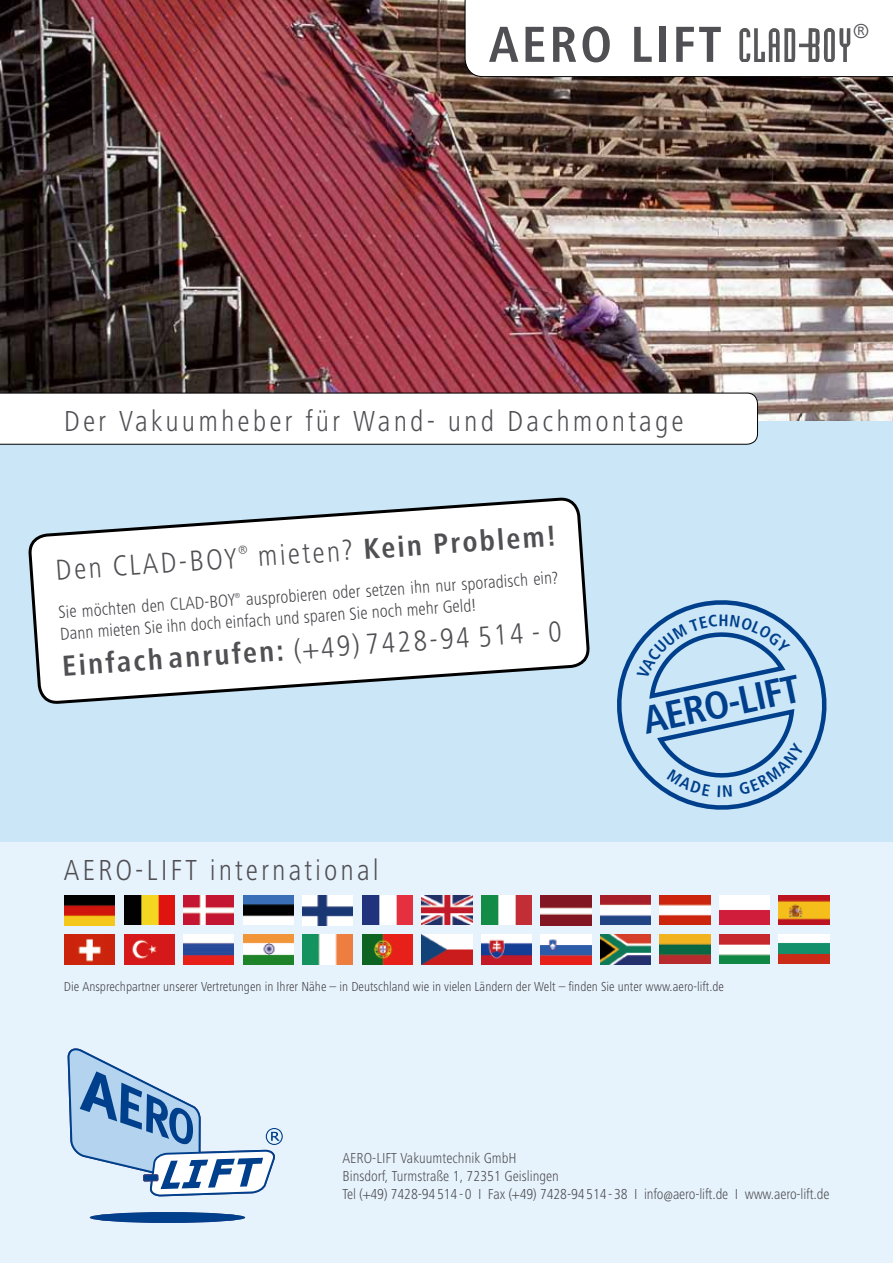
<style>
.page{position:relative;width:893px;height:1263px;background:#fff}
.page>*{position:absolute;margin:0;border:0;box-sizing:border-box;transform-origin:0 0}
.t1{font:700 condensed 52.5px "Frutiger Next LT";letter-spacing:.05em;color:#504f53}
.t2{font:700 condensed 39px "Frutiger";color:#003f8b}
.t3{font:300 condensed 30px "Frutiger Next LT";letter-spacing:.1em;color:#504f53}
.t4{font:700 condensed 30px "Frutiger Next LT";color:#504f53}
.t5{font:300 condensed 21px "Frutiger Next LT";color:#504f53}
.t6{font:300 condensed 18px/21.6px "Frutiger Next LT";color:#454347}
.t7{font:300 condensed 15px/18px "Frutiger Next LT";color:#504f53}
.t8{font:300 condensed 13.5px "Frutiger Next LT";color:#454347}
.s1{font-weight:300}
.s2{font-weight:700}
</style>
<div class="page">
<img style="left:0;top:0;width:893px;height:421px">
<div style="left:0;top:444px;width:893px;height:819px;background:#e7f3fc"></div>
<div style="left:0;top:421px;width:893px;height:421px;background:#cae6f7"></div>
<svg style="left:67px;top:1048px;width:216px;height:175px"></svg>
<svg style="left:114px;top:896px;width:1px;height:30px"></svg>
<img style="left:65px;top:896px;width:49px;height:30px">
<img style="left:124px;top:895px;width:50px;height:30px">
<img style="left:184px;top:895px;width:50px;height:30px">
<img style="left:243px;top:895px;width:50px;height:30px">
<img style="left:303px;top:896px;width:50px;height:30px">
<img style="left:362px;top:895px;width:50px;height:30px">
<img style="left:422px;top:895px;width:50px;height:30px">
<img style="left:481px;top:895px;width:51px;height:30px">
<img style="left:541px;top:896px;width:50px;height:30px">
<img style="left:600px;top:895px;width:51px;height:30px">
<img style="left:660px;top:895px;width:50px;height:30px">
<img style="left:719px;top:895px;width:51px;height:30px">
<img style="left:779px;top:895px;width:50px;height:30px">
<img style="left:65px;top:935px;width:50px;height:30px">
<img style="left:124px;top:934px;width:50px;height:30px">
<img style="left:184px;top:934px;width:50px;height:30px">
<img style="left:243px;top:934px;width:50px;height:30px">
<img style="left:303px;top:935px;width:50px;height:30px">
<img style="left:362px;top:934px;width:50px;height:30px">
<img style="left:422px;top:934px;width:50px;height:30px">
<img style="left:481px;top:934px;width:51px;height:30px">
<img style="left:541px;top:935px;width:50px;height:30px">
<img style="left:600px;top:934px;width:51px;height:30px">
<img style="left:660px;top:934px;width:50px;height:30px">
<img style="left:719px;top:934px;width:51px;height:30px">
<img style="left:779px;top:934px;width:50px;height:30px">
<svg style="left:0;top:393px;width:758px;height:51px"></svg>
<svg style="left:29px;top:430px;width:560px;height:273px"></svg>
<svg style="left:617px;top:600px;width:210px;height:210px"></svg>
<svg style="left:465px;top:0;width:428px;height:77px"></svg>
<svg style="left:239px;top:545px;width:8px;height:9px"></svg>
<svg style="left:235px;top:592px;width:5px;height:6px"></svg>
<svg style="left:667px;top:769px;width:43px;height:27px"></svg>
<svg style="left:718px;top:785px;width:14px;height:12px"></svg>
<svg style="left:739px;top:742px;width:65px;height:53px"></svg>
<svg style="left:637px;top:614px;width:153px;height:65px"></svg>
<h1 class="t1" style="left:488px;top:15px;width:234px">AERO LIFT</h1>
<h3 class="t5" style="left:853px;top:20px;width:18px">®</h3>
<h3 class="t3" style="left:64px;top:405px;width:621px">Der Vakuumheber für Wand- und Dachmontage</h3>
<h3 class="t4" style="left:257px;top:540px;width:300px;rotate:-4deg"><span class="s1">mieten?</span> KEIN PROBLEM!</h3>
<h3 class="t3" style="left:54px;top:554px;width:183px;rotate:-4deg">Den CLAD-BOY</h3>
<p class="t6" style="left:58px;top:601px;width:503px;text-indent:188px;rotate:-4deg">ausprobieren oder setzen ihn nur sporadisch ein?<br>Dann mieten Sie ihn doch einfach und sparen Sie noch mehr Geld!</p>
<p class="t6" style="left:58px;top:601px;width:178px;rotate:-4deg">Sie möchten den CLAD-BOY</p>
<h3 class="t3" style="left:61px;top:649px;width:502px;rotate:-4deg"><span class="s2">EINFACH ANRUFEN:</span> (+49) 7428-94 514 - 0</h3>
<h3 class="t3" style="left:64px;top:854px;width:317px">AERO-LIFT international</h3>
<h2 class="t2" style="left:639px;top:698px;width:161px;rotate:-12deg">AERO-LIFT</h2>
<p class="t8" style="left:64px;top:979px;width:662px">Die Ansprechpartner unserer Vertretungen in Ihrer Nähe – in Deutschland wie in vielen Ländern der Welt – finden Sie unter www.aero-lift.de</p>
<p class="t7" style="left:342px;top:1149px;width:488px">AERO-LIFT Vakuumtechnik GmbH<br>Binsdorf, Turmstraße 1, 72351 Geislingen<br>Tel (+49) 7428-94514-0 I Fax (+49) 7428-94514-38 I info@aero-lift.de I www.aero-lift.de</p>
</div>
